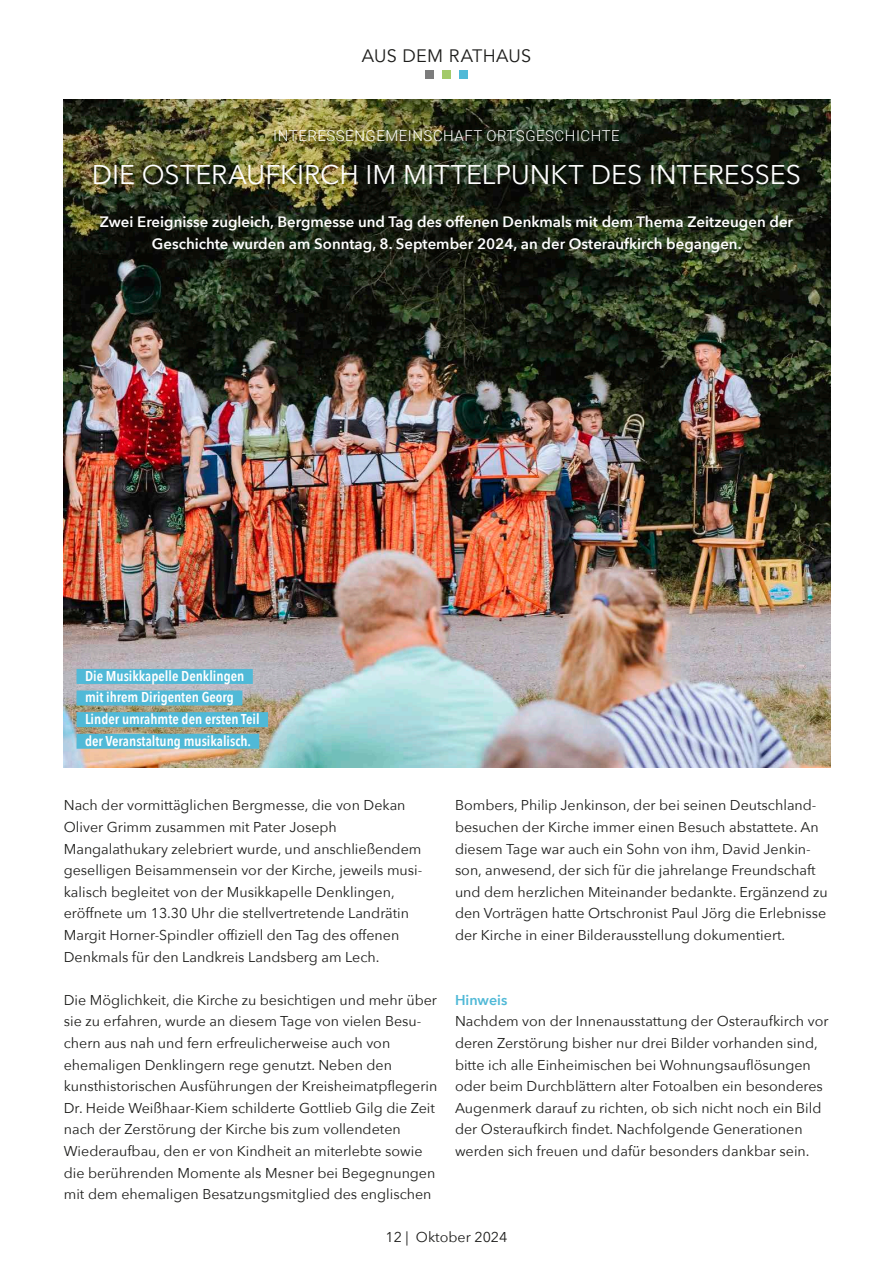
<style>
.page{position:relative;width:893px;height:1263px;background:#fff}
.page>*{position:absolute;margin:0;border:0;box-sizing:border-box;transform-origin:0 0}
.t1{font:27px "Avenir Next";color:#fff}
.t2{font:18px "Avenir";letter-spacing:.01em;color:#1d1d1b}
.t3{font:600 15px/21.6px "Avenir Next";color:#fff;text-align:center}
.t4{font:300 15px "Roboto";letter-spacing:.035em;color:#fff}
.t5{font:14.25px/21.6px "Avenir Next";color:#1d1d1b}
.t6{font:600 14.25px/21.6px "Avenir Next Condensed";color:#fff}
.t7{font:600 14.25px "Avenir Next";color:#50b9d7}
</style>
<div class="page">
<div style="left:425px;top:70px;width:9px;height:9px;background:#7c7c7c"></div>
<div style="left:442px;top:70px;width:9px;height:9px;background:#a3ca69"></div>
<div style="left:459px;top:70px;width:9px;height:9px;background:#50b9d7"></div>
<img style="left:64px;top:100px;width:767px;height:667px">
<div style="left:77px;top:669px;width:176px;height:15px;background:#50b9d7"></div>
<div style="left:77px;top:690px;width:165px;height:15px;background:#50b9d7"></div>
<div style="left:77px;top:712px;width:191px;height:15px;background:#50b9d7"></div>
<div style="left:77px;top:734px;width:182px;height:15px;background:#50b9d7"></div>
<p class="t2" style="left:362px;top:45px;width:171px">AUS DEM RATHAUS</p>
<p class="t4" style="left:273px;top:125px;width:348px">INTERESSENGEMEINSCHAFT ORTSGESCHICHTE</p>
<h1 class="t1" style="left:92px;top:152px;width:711px">DIE OSTERAUFKIRCH IM MITTELPUNKT DES INTERESSES</h1>
<p class="t3" style="left:100px;top:211px;width:695px">Zwei Ereignisse zugleich, Bergmesse und Tag des offenen Denkmals mit dem Thema Zeitzeugen der<br>Geschichte wurden am Sonntag, 8. September 2024, an der Osteraufkirch begangen.</p>
<p class="t6" style="left:85px;top:664px;width:176px">Die Musikkapelle Denklingen mit ihrem Dirigenten Georg<br>Linder umrahmte den ersten Teil der Veranstaltung musikalisch.</p>
<p class="t5" style="left:64px;top:794px;width:359px">Nach der vormittäglichen Bergmesse, die von Dekan Oliver Grimm zusammen mit Pater Joseph Mangalathukary zelebriert wurde, und anschließendem geselligen Beisammensein vor der Kirche, jeweils musi&shy;kalisch begleitet von der Musikkapelle Denklingen, eröffnete um 13.30 Uhr die stellvertretende Landrätin Margit Horner-Spindler offiziell den Tag des offenen Denkmals für den Landkreis Landsberg am Lech.</p>
<p class="t5" style="left:64px;top:988px;width:375px">Die Möglichkeit, die Kirche zu besichtigen und mehr über sie zu erfahren, wurde an diesem Tage von vielen Besu&shy;chern aus nah und fern erfreulicherweise auch von ehemaligen Denklingern rege genutzt. Neben den kunsthistorischen Ausführungen der Kreisheimatpflegerin Dr. Heide Weißhaar-Kiem schilderte Gottlieb Gilg die Zeit nach der Zerstörung der Kirche bis zum vollendeten Wiederaufbau, den er von Kindheit an miterlebte sowie die berührenden Momente als Mesner bei Begegnungen mit dem ehemaligen Besatzungsmitglied des englischen</p>
<p class="t5" style="left:455px;top:794px;width:374px">Bombers, Philip Jenkinson, der bei seinen Deutschland&shy;besuchen der Kirche immer einen Besuch abstattete. An diesem Tage war auch ein Sohn von ihm, David Jenkin&shy;son, anwesend, der sich für die jahrelange Freundschaft und dem herzlichen Miteinander bedankte. Ergänzend zu den Vorträgen hatte Ortschronist Paul Jörg die Erlebnisse der Kirche in einer Bilderausstellung dokumentiert.</p>
<p class="t7" style="left:455px;top:988px;width:54px">Hinweis</p>
<p class="t5" style="left:455px;top:1010px;width:375px">Nachdem von der Innenausstattung der Osteraufkirch vor deren Zerstörung bisher nur drei Bilder vorhanden sind, bitte ich alle Einheimischen bei Wohnungsauflösungen oder beim Durchblättern alter Fotoalben ein besonderes Augenmerk darauf zu richten, ob sich nicht noch ein Bild der Osteraufkirch findet. Nachfolgende Generationen werden sich freuen und dafür besonders dankbar sein.</p>
<p class="t5" style="left:385px;top:1226px;width:123px">12 | Oktober 2024</p>
</div>
